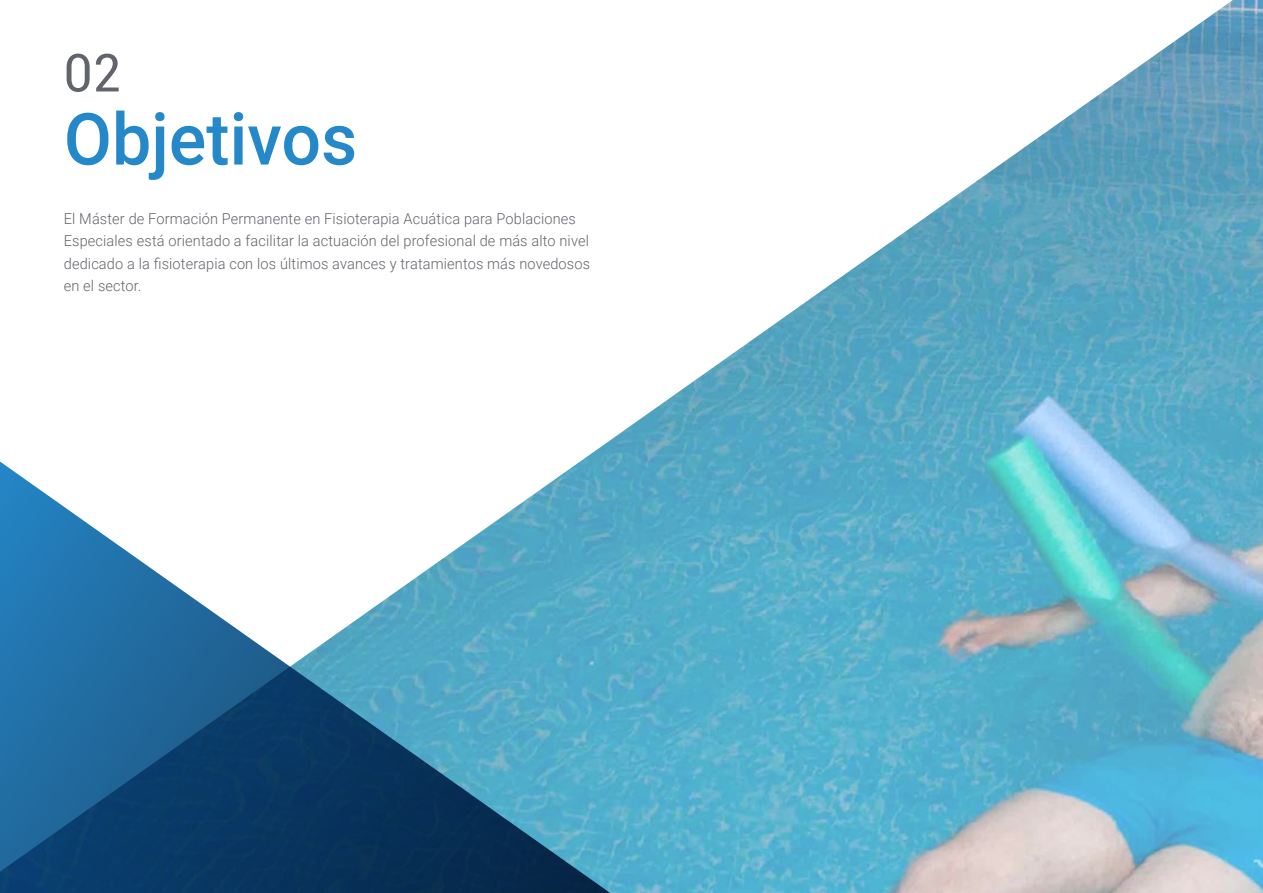
<style>
.page{position:relative;width:1263px;height:893px;background:#fff}
.page>*{position:absolute;margin:0;border:0;box-sizing:border-box;transform-origin:0 0}
.t1{font:500 72px "Roboto";color:#2488c9}
.t2{font:52.5px "Roboto";color:#61646a}
.t3{font:300 15px/22.5px "Roboto";letter-spacing:.01em;color:#61646a}
</style>
<div class="page">
<img style="left:602px;top:0;width:661px;height:893px">
<svg style="left:0;top:446px;width:640px;height:447px"></svg>
<h2 class="t2" style="left:64px;top:36px;width:59px">02</h2>
<h1 class="t1" style="left:64px;top:89px;width:295px">Objetivos</h1>
<p class="t3" style="left:64px;top:207px;width:528px">El Máster de Formación Permanente en Fisioterapia Acuática para Poblaciones Especiales está orientado a facilitar la actuación del profesional de más alto nivel dedicado a la fisioterapia con los últimos avances y tratamientos más novedosos en el sector.</p>
</div>
